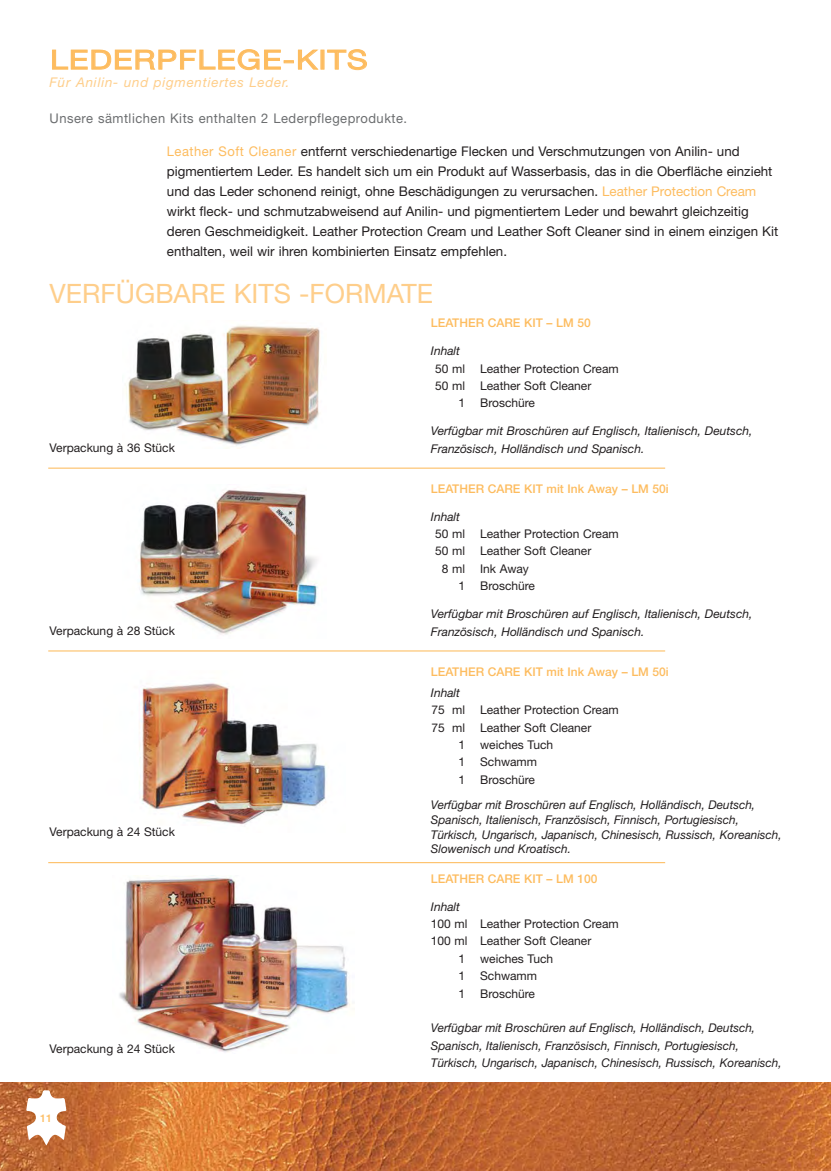
<style>
.page{position:relative;width:831px;height:1171px;background:#fff}
.page>*{position:absolute;margin:0;border:0;box-sizing:border-box;transform-origin:0 0}
.t1{font:26.7px "Helvetica Neue";color:#fece8b}
.t2{font:26.7px "Helvetica Neue";letter-spacing:.03em;color:#fdbc5f;scale:1.2 1}
.t3{font:13.35px/20.1px "Helvetica Neue";color:#231f20}
.t4{font:13.35px "Helvetica Neue";letter-spacing:.04em;color:#6c6e70}
.t5{font:italic 13.35px "Helvetica Neue";letter-spacing:.055em;color:#fece8b}
.t6{font:italic 12px/17.4px "Helvetica Neue";color:#231f20}
.t7{font:12px "Helvetica Neue";color:#231f20}
.t8{font:500 12px "Helvetica Neue";color:#fdbc5f}
.t9{font:500 10.65px "Helvetica Neue";color:#fdbc5f}
.s1{color:#fdbc5f}
</style>
<div class="page">
<img style="left:0;top:1082px;width:831px;height:89px">
<svg style="left:26px;top:1090px;width:40px;height:55px"></svg>
<img style="left:119px;top:875px;width:232px;height:177px">
<img style="left:128px;top:325px;width:192px;height:124px">
<img style="left:139px;top:490px;width:179px;height:145px">
<hr style="left:48px;top:467px;width:617px;height:2px;background:#fdbc5f">
<hr style="left:48px;top:650px;width:617px;height:1px;background:#fdbc5f">
<img style="left:139px;top:683px;width:188px;height:142px">
<hr style="left:48px;top:862px;width:617px;height:1px;background:#fdbc5f">
<div style="left:48px;top:625px;width:144px;height:16px;background:#fff"></div>
<div style="left:48px;top:1043px;width:148px;height:20px;background:#fff"></div>
<h1 class="t2" style="left:50px;top:50px;width:266px">LEDERPFLEGE-KITS</h1>
<p class="t5" style="left:50px;top:78px;width:242px">Für Anilin- und pigmentiertes Leder.</p>
<p class="t4" style="left:50px;top:113px;width:359px">Unsere sämtlichen Kits enthalten 2 Lederpflegeprodukte.</p>
<p class="t3" style="left:167px;top:143px;width:613px"><span class="s1">Leather Soft Cleaner</span> entfernt verschiedenartige Flecken und Verschmutzungen von Anilin- und pigmentiertem Leder. Es handelt sich um ein Produkt auf Wasserbasis, das in die Oberfläche einzieht und das Leder schonend reinigt, ohne Beschädigungen zu verursachen. <span class="s1">Leather Protection Cream </span>wirkt fleck- und schmutzabweisend auf Anilin- und pigmentiertem Leder und bewahrt gleichzeitig deren Geschmeidigkeit. Leather Protection Cream und Leather Soft Cleaner sind in einem einzigen Kit enthalten, weil wir ihren kombinierten Einsatz empfehlen.</p>
<h1 class="t1" style="left:50px;top:284px;width:385px">VERFÜGBARE KITS -FORMATE</h1>
<p class="t7" style="left:50px;top:443px;width:127px">Verpackung à 36 Stück</p>
<p class="t7" style="left:50px;top:626px;width:127px">Verpackung à 28 Stück</p>
<p class="t7" style="left:50px;top:827px;width:127px">Verpackung à 24 Stück</p>
<p class="t7" style="left:50px;top:1044px;width:127px">Verpackung à 24 Stück</p>
<p class="t9" style="left:40px;top:1114px;width:13px">11</p>
<p class="t8" style="left:431px;top:318px;width:161px">LEATHER CARE KIT – LM 50</p>
<p class="t6" style="left:431px;top:343px;width:31px">Inhalt</p>
<p class="t7" style="left:435px;top:364px;width:31px">50 ml</p>
<p class="t7" style="left:480px;top:364px;width:140px">Leather Protection Cream</p>
<p class="t7" style="left:435px;top:381px;width:31px">50 ml</p>
<p class="t7" style="left:480px;top:381px;width:113px">Leather Soft Cleaner</p>
<p class="t7" style="left:458px;top:399px;width:8px">1</p>
<p class="t7" style="left:480px;top:399px;width:56px">Broschüre</p>
<p class="t6" style="left:431px;top:423px;width:323px">Verfügbar mit Broschüren auf Englisch, Italienisch, Deutsch,<br>Französisch, Holländisch und Spanisch.</p>
<p class="t8" style="left:431px;top:484px;width:239px">LEATHER CARE KIT mit Ink Away – LM 50i</p>
<p class="t6" style="left:431px;top:509px;width:31px">Inhalt</p>
<p class="t7" style="left:435px;top:529px;width:31px">50 ml</p>
<p class="t7" style="left:480px;top:529px;width:140px">Leather Protection Cream</p>
<p class="t7" style="left:435px;top:547px;width:31px">50 ml</p>
<p class="t7" style="left:480px;top:547px;width:113px">Leather Soft Cleaner</p>
<p class="t7" style="left:442px;top:564px;width:25px">8 ml</p>
<p class="t7" style="left:480px;top:564px;width:50px">Ink Away</p>
<p class="t7" style="left:458px;top:581px;width:8px">1</p>
<p class="t7" style="left:480px;top:581px;width:56px">Broschüre</p>
<p class="t6" style="left:431px;top:606px;width:323px">Verfügbar mit Broschüren auf Englisch, Italienisch, Deutsch,<br>Französisch, Holländisch und Spanisch.</p>
<p class="t8" style="left:431px;top:667px;width:239px">LEATHER CARE KIT mit Ink Away – LM 50i</p>
<p class="t6" style="left:431px;top:685px;width:31px">Inhalt</p>
<p class="t7" style="left:431px;top:706px;width:35px">75 ml</p>
<p class="t7" style="left:480px;top:706px;width:140px">Leather Protection Cream</p>
<p class="t7" style="left:431px;top:723px;width:35px">75 ml</p>
<p class="t7" style="left:480px;top:723px;width:113px">Leather Soft Cleaner</p>
<p class="t7" style="left:458px;top:740px;width:8px">1</p>
<p class="t7" style="left:480px;top:740px;width:75px">weiches Tuch</p>
<p class="t7" style="left:458px;top:758px;width:8px">1</p>
<p class="t7" style="left:480px;top:758px;width:58px">Schwamm</p>
<p class="t7" style="left:458px;top:775px;width:8px">1</p>
<p class="t7" style="left:480px;top:775px;width:56px">Broschüre</p>
<p class="t6" style="left:431px;top:799px;width:352px;line-height:14.7px">Verfügbar mit Broschüren auf Englisch, Holländisch, Deutsch, Spanisch, Italienisch, Französisch, Finnisch, Portugiesisch, Türkisch, Ungarisch, Japanisch, Chinesisch, Russisch, Koreanisch, Slowenisch und Kroatisch.</p>
<p class="t8" style="left:431px;top:874px;width:168px">LEATHER CARE KIT – LM 100</p>
<p class="t6" style="left:431px;top:899px;width:31px">Inhalt</p>
<p class="t7" style="left:431px;top:919px;width:189px">100 ml Leather Protection Cream</p>
<p class="t7" style="left:431px;top:937px;width:162px">100 ml Leather Soft Cleaner</p>
<p class="t7" style="left:458px;top:954px;width:8px">1</p>
<p class="t7" style="left:480px;top:954px;width:75px">weiches Tuch</p>
<p class="t7" style="left:458px;top:971px;width:8px">1</p>
<p class="t7" style="left:480px;top:971px;width:58px">Schwamm</p>
<p class="t7" style="left:458px;top:989px;width:8px">1</p>
<p class="t7" style="left:480px;top:989px;width:56px">Broschüre</p>
<p class="t6" style="left:431px;top:1020px;width:352px">Verfügbar mit Broschüren auf Englisch, Holländisch, Deutsch,<br>Spanisch, Italienisch, Französisch, Finnisch, Portugiesisch,<br>Türkisch, Ungarisch, Japanisch, Chinesisch, Russisch, Koreanisch,</p>
</div>
